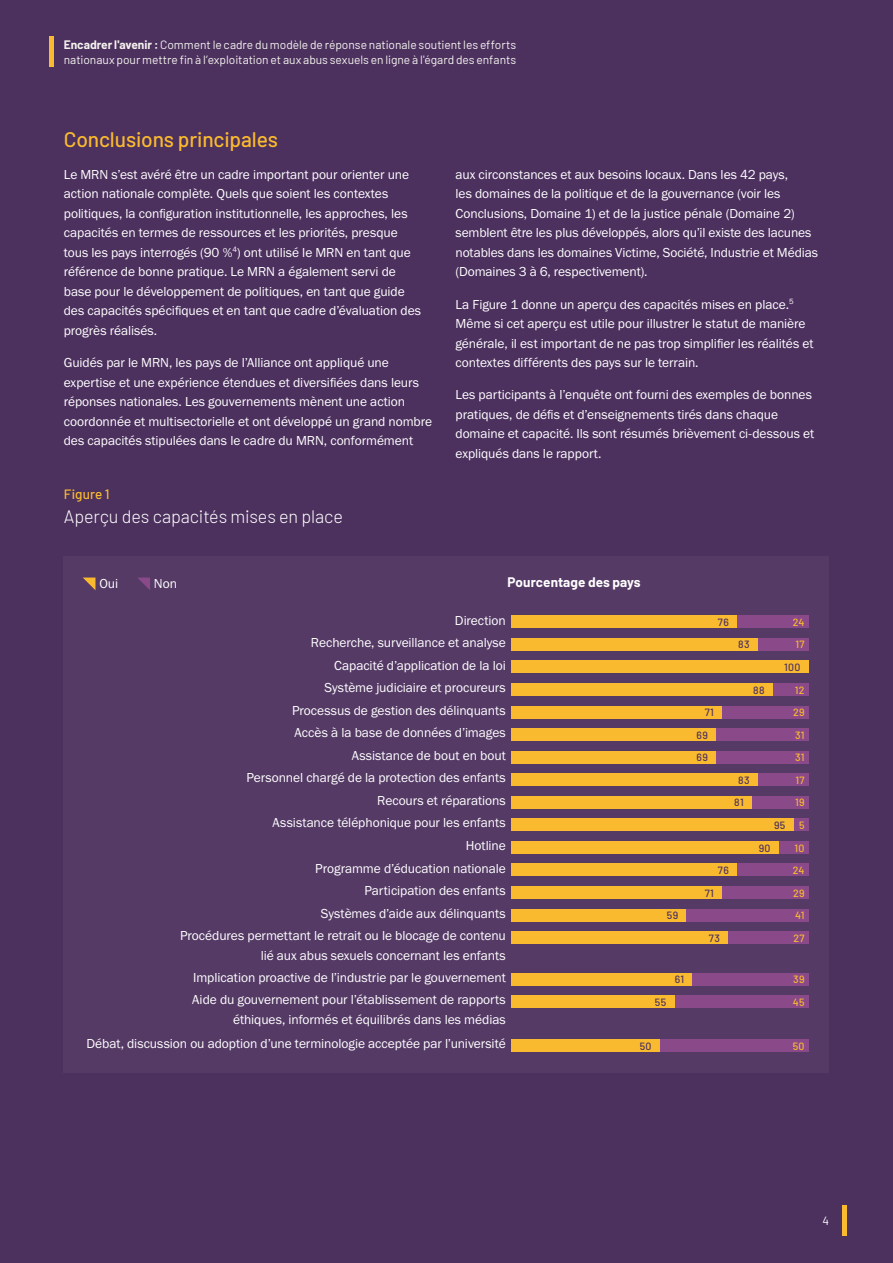
<style>
.page{position:relative;width:893px;height:1263px;background:#4c305e}
.page>*{position:absolute;margin:0;border:0;box-sizing:border-box;transform-origin:0 0}
.Barlow_14pt_MEDIUM_Y{font:500 21px "Barlow";letter-spacing:-.005em;color:#faba2f}
.t1{font:300 18px "Barlow";letter-spacing:-.005em;color:#fff}
.Body_copy_white{font:13.5px/19.5px "Franklin Gothic URW Boo";letter-spacing:-.005em;color:#fff}
.Body_copy_white-2{font:700 13.5px "Barlow";letter-spacing:.005em;color:#fff}
.t2{font:500 13.5px "Barlow";letter-spacing:.01em;color:#faba2f}
.t3{font:12px/15px "Barlow";letter-spacing:-.005em;color:#f4f3ee}
.t4{font:12px "Barlow";color:#fff}
.t5{font:500 10.5px "Barlow";letter-spacing:.035em;color:#4c305e}
.t6{font:500 10.5px "Barlow";letter-spacing:.03em;color:#faba2f}
.s1{font-weight:700}
</style>
<div class="page">
<div style="left:842px;top:1205px;width:5px;height:31px;background:#faba2f"></div>
<div style="left:64px;top:557px;width:765px;height:516px;background:#553a66"></div>
<div style="left:511px;top:615px;width:226px;height:13px;background:#faba2f"></div>
<div style="left:737px;top:615px;width:72px;height:13px;background:#8a4988"></div>
<div style="left:511px;top:683px;width:262px;height:13px;background:#faba2f"></div>
<div style="left:773px;top:683px;width:36px;height:13px;background:#8a4988"></div>
<div style="left:511px;top:728px;width:205px;height:13px;background:#faba2f"></div>
<div style="left:716px;top:728px;width:93px;height:13px;background:#8a4988"></div>
<div style="left:511px;top:751px;width:205px;height:12px;background:#faba2f"></div>
<div style="left:716px;top:751px;width:93px;height:12px;background:#8a4988"></div>
<div style="left:511px;top:773px;width:247px;height:13px;background:#faba2f"></div>
<div style="left:758px;top:773px;width:51px;height:13px;background:#8a4988"></div>
<div style="left:511px;top:638px;width:247px;height:13px;background:#faba2f"></div>
<div style="left:758px;top:638px;width:51px;height:13px;background:#8a4988"></div>
<div style="left:511px;top:796px;width:241px;height:13px;background:#faba2f"></div>
<div style="left:752px;top:796px;width:57px;height:13px;background:#8a4988"></div>
<div style="left:511px;top:818px;width:283px;height:13px;background:#faba2f"></div>
<div style="left:794px;top:818px;width:15px;height:13px;background:#8a4988"></div>
<div style="left:511px;top:841px;width:268px;height:13px;background:#faba2f"></div>
<div style="left:779px;top:841px;width:30px;height:13px;background:#8a4988"></div>
<div style="left:511px;top:863px;width:226px;height:13px;background:#faba2f"></div>
<div style="left:737px;top:863px;width:72px;height:13px;background:#8a4988"></div>
<div style="left:511px;top:886px;width:211px;height:13px;background:#faba2f"></div>
<div style="left:722px;top:886px;width:87px;height:13px;background:#8a4988"></div>
<div style="left:511px;top:706px;width:211px;height:12px;background:#faba2f"></div>
<div style="left:722px;top:706px;width:87px;height:12px;background:#8a4988"></div>
<div style="left:511px;top:909px;width:176px;height:12px;background:#faba2f"></div>
<div style="left:687px;top:909px;width:122px;height:12px;background:#8a4988"></div>
<div style="left:511px;top:931px;width:217px;height:13px;background:#faba2f"></div>
<div style="left:728px;top:931px;width:81px;height:13px;background:#8a4988"></div>
<div style="left:511px;top:973px;width:182px;height:13px;background:#faba2f"></div>
<div style="left:693px;top:973px;width:116px;height:13px;background:#8a4988"></div>
<div style="left:511px;top:995px;width:164px;height:13px;background:#faba2f"></div>
<div style="left:675px;top:995px;width:134px;height:13px;background:#8a4988"></div>
<div style="left:511px;top:1039px;width:149px;height:13px;background:#faba2f"></div>
<div style="left:660px;top:1039px;width:149px;height:13px;background:#8a4988"></div>
<div style="left:511px;top:660px;width:298px;height:13px;background:#faba2f"></div>
<svg style="left:83px;top:577px;width:12px;height:13px"></svg>
<svg style="left:137px;top:577px;width:13px;height:13px"></svg>
<div style="left:49px;top:37px;width:5px;height:30px;background:#faba2f"></div>
<p class="t3" style="left:64px;top:36px;width:454px"><span class="s1">Encadrer l'avenir :</span> Comment le cadre du modèle de réponse nationale soutient les efforts nationaux pour mettre fin à l’exploitation et aux abus sexuels en ligne à l'égard des enfants</p>
<p class="Barlow_14pt_MEDIUM_Y" style="left:64px;top:124px;width:216px">Conclusions principales</p>
<p class="Body_copy_white" style="left:64px;top:164px;width:359px">Le MRN s’est avéré être un cadre important pour orienter une action nationale complète. Quels que soient les contextes politiques, la configuration institutionnelle, les approches, les capacités en termes de ressources et les priorités, presque tous les pays interrogés (90 %<sup>4</sup>) ont utilisé le MRN en tant que référence de bonne pratique. Le MRN a également servi de base pour le développement de politiques, en tant que guide des capacités spécifiques et en tant que cadre d’évaluation des progrès réalisés.</p>
<p class="Body_copy_white" style="left:64px;top:353px;width:370px">Guidés par le MRN, les pays de l’Alliance ont appliqué une expertise et une expérience étendues et diversifiées dans leurs réponses nationales. Les gouvernements mènent une action coordonnée et multisectorielle et ont développé un grand nombre des capacités stipulées dans le cadre du MRN, conformément</p>
<p class="t2" style="left:64px;top:484px;width:47px">Figure 1</p>
<p class="t1" style="left:64px;top:503px;width:281px">Aperçu des capacités mises en place</p>
<p class="Body_copy_white" style="left:455px;top:164px;width:364px">aux circonstances et aux besoins locaux. Dans les 42 pays,<br>les domaines de la politique et de la gouvernance (voir les Conclusions, Domaine 1) et de la justice pénale (Domaine 2) semblent être les plus développés, alors qu’il existe des lacunes notables dans les domaines Victime, Société, Industrie et Médias (Domaines 3 à 6, respectivement).</p>
<p class="Body_copy_white" style="left:455px;top:294px;width:360px">La Figure 1 donne un aperçu des capacités mises en place.<sup>5<br></sup>Même si cet aperçu est utile pour illustrer le statut de manière générale, il est important de ne pas trop simplifier les réalités et contextes différents des pays sur le terrain.</p>
<p class="Body_copy_white" style="left:455px;top:385px;width:360px">Les participants à l’enquête ont fourni des exemples de bonnes pratiques, de défis et d’enseignements tirés dans chaque domaine et capacité. Ils sont résumés brièvement ci-dessous et expliqués dans le rapport.</p>
<p class="Body_copy_white" style="left:99px;top:574px;width:20px">Oui</p>
<p class="Body_copy_white" style="left:154px;top:574px;width:25px">Non</p>
<p class="Body_copy_white-2" style="left:507px;top:572px;width:135px">Pourcentage des pays</p>
<p class="Body_copy_white" style="left:455px;top:610px;width:52px">Direction</p>
<p class="t5" style="left:718px;top:614px;width:13px">76</p>
<p class="t6" style="left:793px;top:614px;width:13px">24</p>
<p class="Body_copy_white" style="left:311px;top:633px;width:196px">Recherche, surveillance et analyse</p>
<p class="t5" style="left:738px;top:637px;width:13px">83</p>
<p class="t6" style="left:795px;top:637px;width:11px">17</p>
<p class="Body_copy_white" style="left:334px;top:655px;width:173px">Capacité d’application de la loi</p>
<p class="t5" style="left:784px;top:659px;width:18px">100</p>
<p class="Body_copy_white" style="left:325px;top:678px;width:183px">Système judiciaire et procureurs</p>
<p class="t5" style="left:753px;top:682px;width:13px">88</p>
<p class="t6" style="left:795px;top:682px;width:11px">12</p>
<p class="Body_copy_white" style="left:295px;top:723px;width:213px">Accès à la base de données d’images</p>
<p class="t5" style="left:697px;top:727px;width:13px">69</p>
<p class="t6" style="left:795px;top:727px;width:11px">31</p>
<p class="Body_copy_white" style="left:352px;top:745px;width:155px">Assistance de bout en bout</p>
<p class="t5" style="left:697px;top:750px;width:13px">69</p>
<p class="t6" style="left:795px;top:750px;width:11px">31</p>
<p class="Body_copy_white" style="left:247px;top:768px;width:261px">Personnel chargé de la protection des enfants</p>
<p class="t5" style="left:738px;top:772px;width:13px">83</p>
<p class="t6" style="left:795px;top:772px;width:11px">17</p>
<p class="Body_copy_white" style="left:292px;top:700px;width:215px">Processus de gestion des délinquants</p>
<p class="t5" style="left:705px;top:705px;width:11px">71</p>
<p class="t6" style="left:793px;top:705px;width:13px">29</p>
<p class="Body_copy_white" style="left:377px;top:790px;width:130px">Recours et réparations</p>
<p class="t5" style="left:734px;top:795px;width:11px">81</p>
<p class="t6" style="left:795px;top:795px;width:11px">19</p>
<p class="Body_copy_white" style="left:273px;top:813px;width:235px">Assistance téléphonique pour les enfants</p>
<p class="t5" style="left:774px;top:817px;width:13px">95</p>
<p class="t6" style="left:799px;top:817px;width:7px">5</p>
<p class="Body_copy_white" style="left:466px;top:835px;width:41px">Hotline</p>
<p class="t5" style="left:759px;top:840px;width:13px">90</p>
<p class="t6" style="left:795px;top:840px;width:11px">10</p>
<p class="Body_copy_white" style="left:315px;top:858px;width:192px">Programme d’éducation nationale</p>
<p class="t5" style="left:718px;top:863px;width:13px">76</p>
<p class="t6" style="left:793px;top:863px;width:13px">24</p>
<p class="Body_copy_white" style="left:364px;top:880px;width:143px">Participation des enfants</p>
<p class="t5" style="left:705px;top:885px;width:11px">71</p>
<p class="t6" style="left:793px;top:885px;width:13px">29</p>
<p class="Body_copy_white" style="left:321px;top:903px;width:186px">Systèmes d’aide aux délinquants</p>
<p class="t5" style="left:667px;top:908px;width:13px">59</p>
<p class="t6" style="left:795px;top:908px;width:11px">41</p>
<p class="Body_copy_white" style="left:180px;top:926px;width:327px;text-align:right">Procédures permettant le retrait ou le blocage de contenu lié aux abus sexuels concernant les enfants</p>
<p class="t5" style="left:709px;top:930px;width:13px">73</p>
<p class="t6" style="left:793px;top:930px;width:13px">27</p>
<p class="Body_copy_white" style="left:193px;top:967px;width:314px">Implication proactive de l’industrie par le gouvernement</p>
<p class="t5" style="left:675px;top:972px;width:11px">61</p>
<p class="t6" style="left:793px;top:972px;width:13px">39</p>
<p class="Body_copy_white" style="left:192px;top:990px;width:315px;text-align:right">Aide du gouvernement pour l’établissement de rapports éthiques, informés et équilibrés dans les médias</p>
<p class="t5" style="left:655px;top:994px;width:13px">55</p>
<p class="t6" style="left:793px;top:994px;width:13px">45</p>
<p class="Body_copy_white" style="left:86px;top:1034px;width:421px">Débat, discussion ou adoption d’une terminologie acceptée par l’université</p>
<p class="t5" style="left:640px;top:1038px;width:13px">50</p>
<p class="t6" style="left:793px;top:1038px;width:13px">50</p>
<p class="t4" style="left:823px;top:1213px;width:8px">4</p>
</div>
